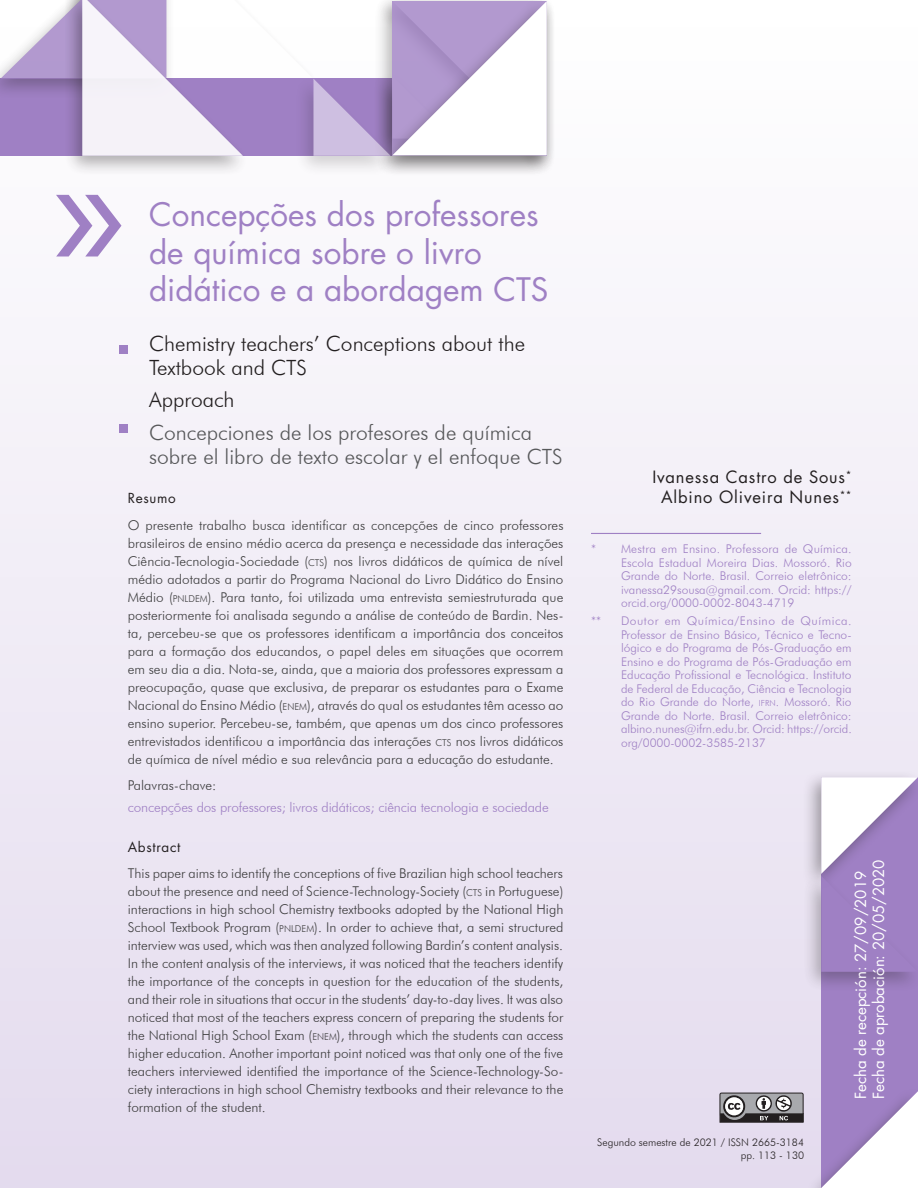
<style>
.page{position:relative;width:918px;height:1188px;background:#fff}
.page>*{position:absolute;margin:0;border:0;box-sizing:border-box;transform-origin:0 0}
.Título_art{font:31.5px/37.8px "Futura Std";color:#9f80c4}
.Tit_art_3{font:300 21px/24px "Futura BT";color:#57585a}
.Tit_art_2{font:300 21px/24px "Futura BT";color:#231f20}
.Autores{font:16.5px/19.8px "Futura Std";letter-spacing:.05em;color:#231f20;text-align:center}
.Recibido{font:15px "Futura Std";color:#fff}
.Resumen{font:300 13.5px/18px "Futura BT";color:#3e3e3f;text-align:justify}
.Texto_palabras_clave{font:300 13.5px "Futura BT";letter-spacing:-.01em;color:#9f80c4}
.Tit_Resumen{font:13.5px "Futura Std";letter-spacing:.05em;color:#231f20}
.Nota_al_pie{font:300 12px/13.5px "Futura BT";color:#9f80c4;text-align:justify}
.t1{font:300 10.5px "Futura BT";color:#231f20}
.s1{font-size:9.45px}
.s2{font-size:8.4px}
</style>
<div class="page">
<div style="left:0;top:0;width:918px;height:1188px;background:linear-gradient(to bottom,#fff,#e3dbee)"></div>
<div style="left:63px;top:0;width:187px;height:177px;background:#231f20;opacity:.4"></div>
<div style="left:376px;top:0;width:180px;height:176px;background:#231f20;opacity:.4"></div>
<div style="left:295px;top:74px;width:103px;height:103px;background:#231f20;opacity:.4"></div>
<svg style="left:1px;top:0;width:546px;height:156px"></svg>
<div style="left:821px;top:777px;width:97px;height:411px;background:#9f80c4"></div>
<div style="left:804px;top:1086px;width:114px;height:102px;background:#231f20;opacity:.4"></div>
<svg style="left:821px;top:1091px;width:97px;height:97px"></svg>
<div style="left:802px;top:770px;width:116px;height:122px;background:#231f20;opacity:.4"></div>
<div style="left:802px;top:871px;width:116px;height:122px;background:#231f20;opacity:.4"></div>
<svg style="left:821px;top:777px;width:97px;height:195px"></svg>
<svg style="left:56px;top:195px;width:66px;height:61px"></svg>
<div style="left:119px;top:345px;width:9px;height:9px;background:#9f80c4"></div>
<div style="left:119px;top:424px;width:9px;height:9px;background:#9f80c4"></div>
<svg style="left:719px;top:1092px;width:85px;height:31px;background:#7f7d80"></svg>
<hr style="left:591px;top:533px;width:170px;height:1px;background:#9f80c4">
<p class="Título_art" style="left:149px;top:196px;width:401px">Concepções dos professores de química sobre o livro didático e a abordagem CTS</p>
<p class="Tit_art_2" style="left:149px;top:331px;width:378px">Chemistry teachers’ Conceptions about the<br>Textbook and CTS</p>
<p class="Tit_art_2" style="left:149px;top:388px;width:87px">Approach</p>
<p class="Tit_art_3" style="left:149px;top:420px;width:415px">Concepciones de los profesores de química sobre el libro de texto escolar y el enfoque CTS</p>
<p class="Tit_Resumen" style="left:128px;top:490px;width:49px">Resumo</p>
<p class="Resumen" style="left:128px;top:516px;width:437px">O presente trabalho busca identificar as concepções de cinco professores brasileiros de ensino médio acerca da presença e necessidade das interações Ciência-Tecnologia-Sociedade (<span class="s1">CTS</span>) nos livros didáticos de química de nível médio adotados a partir do Programa Nacional do Livro Didático do Ensino Médio (<span class="s1">PNLDEM</span>). Para tanto, foi utilizada uma entrevista semiestruturada que posteriormente foi analisada segundo a análise de conteúdo de Bardin. Nes&shy;ta, percebeu-se que os professores identificam a importância dos conceitos para a formação dos educandos, o papel deles em situações que ocorrem em seu dia a dia. Nota-se, ainda, que a maioria dos professores expressam a preocupação, quase que exclusiva, de preparar os estudantes para o Exame Nacional do Ensino Médio (<span class="s1">ENEM</span>), através do qual os estudantes têm acesso ao ensino superior. Percebeu-se, também, que apenas um dos cinco professores entrevistados identificou a importância das interações <span class="s1">CTS</span> nos livros didáticos de química de nível médio e sua relevância para a educação do estudante.</p>
<p class="Resumen" style="left:128px;top:776px;width:90px">Palavras-chave:</p>
<p class="Texto_palabras_clave" style="left:128px;top:799px;width:422px">concepções dos professores; livros didáticos; ciência tecnologia e sociedade</p>
<p class="Tit_Resumen" style="left:128px;top:838px;width:54px">Abstract</p>
<p class="Resumen" style="left:128px;top:864px;width:437px">This paper aims to identify the conceptions of five Brazilian high school teachers about the presence and need of Science-Technology-Society (<span class="s1">CTS</span> in Portuguese) interactions in high school Chemistry textbooks adopted by the National High School Textbook Program (<span class="s1">PNLDEM</span>). In order to achieve that, a semi structured interview was used, which was then analyzed following Bardin’s content analysis.<br>In the content analysis of the interviews, it was noticed that the teachers identify the importance of the concepts in question for the education of the students, and their role in situations that occur in the students’ day-to-day lives. It was also noticed that most of the teachers express concern of preparing the students for the National High School Exam (<span class="s1">ENEM</span>), through which the students can access higher education. Another important point noticed was that only one of the five teachers interviewed identified the importance of the Science-Technology-So&shy;ciety interactions in high school Chemistry textbooks and their relevance to the formation of the student.</p>
<p class="Autores" style="left:652px;top:468px;width:201px">Ivanessa Castro de Sous<sup>*<br></sup>Albino Oliveira Nunes<sup>**</sup></p>
<p class="Nota_al_pie" style="left:621px;top:542px;width:232px;text-indent:-30px">* Mestra em Ensino. Professora de Química.<br>Escola Estadual Moreira Dias. Mossoró. Rio Grande do Norte. Brasil. Correio eletrônico: ivanessa29sousa@gmail.com. Orcid: https:// orcid.org/0000-0002-8043-4719</p>
<p class="Nota_al_pie" style="left:591px;top:614px;width:12px">**</p>
<p class="Nota_al_pie" style="left:621px;top:614px;width:232px">Doutor em Química/Ensino de Química.<br>Professor de Ensino Básico, Técnico e Tecno&shy;lógico e do Programa de Pós-Graduação em Ensino e do Programa de Pós-Graduação em Educação Profissional e Tecnológica. Instituto de Federal de Educação, Ciência e Tecnologia do Rio Grande do Norte, <span class="s2">IFRN</span>. Mossoró. Rio Grande do Norte. Brasil. Correio eletrônico: albino.nunes@ifrn.edu.br. Orcid: https://orcid. org/0000-0002-3585-2137</p>
<p class="t1" style="left:597px;top:1136px;width:208px">Segundo semestre de 2021 / ISSN 2665-3184</p>
<p class="t1" style="left:741px;top:1149px;width:65px">pp. 113 - 130</p>
<p class="Recibido" style="left:851px;top:1099px;width:230px;rotate:-90deg">Fecha de recepción: 27/09/2019</p>
<p class="Recibido" style="left:869px;top:1099px;width:242px;rotate:-90deg">Fecha de aprobación: 20/05/2020</p>
</div>
